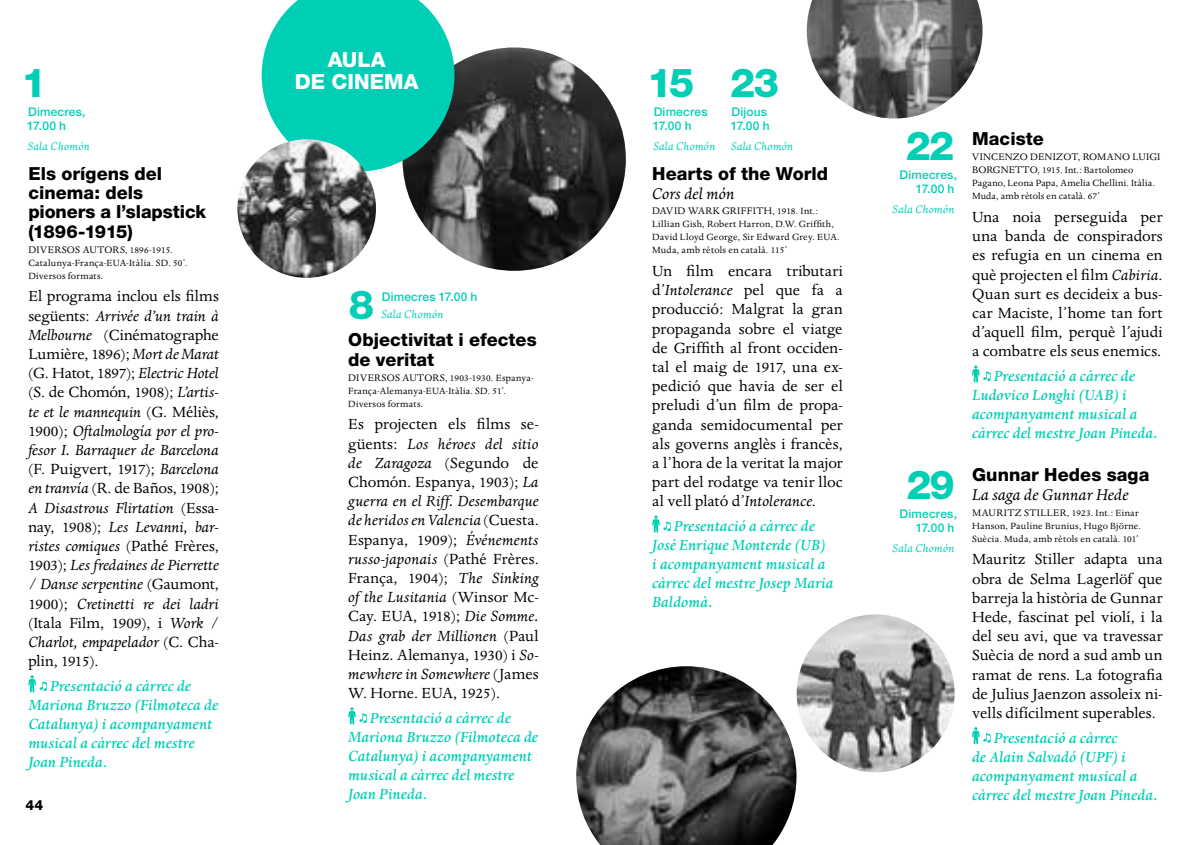
<style>
.page{position:relative;width:1191px;height:845px;background:#fff}
.page>*{position:absolute;margin:0;border:0;box-sizing:border-box;transform-origin:0 0}
.t1{font:800 40px "Helvetica Neue LT";letter-spacing:-.05em;color:#00cfb5}
.t2{font:800 21px/22px "Helvetica Neue LT";letter-spacing:.005em;color:#fff;text-align:center}
.t3{font:800 18px/19.2px "Helvetica Neue LT";letter-spacing:.005em;color:#000}
.t4{font:italic 18px "Dante";letter-spacing:.005em;color:#000}
.t5{font:17px/19.2px "Dante";color:#000;text-align:justify}
.t6{font:italic 17px/19.2px "Dante";color:#000;text-align:justify}
.t7{font:italic 500 17px/19px "Dante";color:#00cfb5}
.t8{font:800 14px "Helvetica Neue LT";color:#000}
.t9{font:italic 12.8px "Dante";letter-spacing:.015em;color:#00cfb5}
.t10{font:500 12px/14px "Helvetica Neue LT";letter-spacing:.015em;color:#00cfb5}
.t11{font:11px "Dante";letter-spacing:.03em;color:#000}
.t12{font:10.4px/13px "Dante";letter-spacing:.02em;color:#000}
.s1{font-size:11px}
.s2{font-style:normal}
.s3{font-style:italic}
</style>
<div class="page">
<svg style="left:28px;top:675px;width:19px;height:18px"></svg>
<svg style="left:652px;top:515px;width:19px;height:18px"></svg>
<svg style="left:972px;top:365px;width:18px;height:18px"></svg>
<svg style="left:972px;top:727px;width:18px;height:17px"></svg>
<img style="left:576px;top:666px;width:220px;height:179px">
<img style="left:402px;top:47px;width:224px;height:224px;border-radius:112px">
<img style="left:796px;top:614px;width:158px;height:158px;border-radius:79px">
<svg style="left:262px;top:0;width:192px;height:172px;background:#17c9b3"></svg>
<img style="left:806px;top:0;width:176px;height:118px">
<svg style="left:348px;top:707px;width:19px;height:18px"></svg>
<img style="left:237px;top:139px;width:139px;height:139px;border-radius:69px">
<h1 class="t1" style="left:22px;top:59px;width:27px">1</h1>
<p class="t10" style="left:27px;top:105px;width:60px">Dimecres,<br>17.00 h</p>
<p class="t9" style="left:27px;top:139px;width:64px">Sala Chomón</p>
<p class="t3" style="left:28px;top:164px;width:179px">Els orígens del cinema: dels pioners a l’slapstick (1896-1915)</p>
<p class="t11" style="left:28px;top:244px;width:8px">Dive</p>
<p class="t11" style="left:54px;top:244px;width:37px">rsos auto</p>
<p class="t12" style="left:28px;top:243px;width:160px;text-indent:84px"><span class="s1">rs</span>, 1896-1915.<br>Catalunya-França-EUA-Itàlia. SD . 50’.<br>Diversos formats.</p>
<p class="t6" style="left:28px;top:287px;width:192px"><span class="s2">El programa inclou els films següents:</span> Arrivée d’un train à Melbourne <span class="s2">(Cinématographe Lumière, 1896);</span> Mort de Marat <span class="s2">(G. Hatot, 1897);</span> Electric Hotel <span class="s2">(S. de Chomón, 1908);</span> L’artis&shy;te et le mannequin <span class="s2">(G. Méliès, 1900);</span> Oftalmología por el pro&shy;fesor I. Barraquer de Barcelona <span class="s2">(F. Puigvert, 1917);</span> Barcelona en tranvía <span class="s2">(R. de Baños, 1908); </span>A Disastrous Flirtation <span class="s2">(Essa&shy;nay, 1908);</span> Les Levanni, bar&shy;ristes comiques <span class="s2">(Pathé Frères, 1903);</span> Les fredaines de Pierrette / Danse serpentine <span class="s2">(Gaumont, 1900);</span> Cretinetti re dei ladri <span class="s2">(Itala Film, 1909), i</span> Work / Charlot, empapelador <span class="s2">(C. Cha&shy;plin, 1915).</span></p>
<p class="t7" style="left:28px;top:677px;width:191px;text-indent:22px">Presentació a càrrec de<br>Mariona Bruzzo (Filmoteca de<br>Catalunya) i acompanyament musical a càrrec del mestre<br>Joan Pineda.</p>
<p class="t8" style="left:26px;top:796px;width:19px">44</p>
<p class="t2" style="left:295px;top:48px;width:125px">Aula<br>de Cinema</p>
<h1 class="t1" style="left:349px;top:281px;width:27px">8</h1>
<p class="t10" style="left:382px;top:289px;width:97px">Dimecres 17.00 h</p>
<p class="t9" style="left:381px;top:307px;width:64px">Sala Chomón</p>
<p class="t3" style="left:348px;top:330px;width:190px">Objectivitat i efectes de veritat</p>
<p class="t11" style="left:348px;top:372px;width:8px">Dive</p>
<p class="t11" style="left:374px;top:372px;width:37px">rsos auto</p>
<p class="t12" style="left:348px;top:371px;width:187px;text-indent:84px"><span class="s1">rs</span>, 1903-1930. Espanya-<br>França-Alemanya-EUA-Itàlia. SD . 51’.<br>Diversos formats.</p>
<p class="t5" style="left:348px;top:415px;width:192px">Es projecten els films se&shy;güents: <span class="s3">Los héroes del sitio de Zaragoza</span> (Segundo de Chomón. Espanya, 1903); <span class="s3">La guerra en el Riff. Desembarque de heridos en Valencia</span> (Cuesta.<br>Espanya, 1909); <span class="s3">Événements russo-japonais</span> (Pathé Frères.<br>França, 1904); <span class="s3">The Sinking of the Lusitania</span> (Winsor Mc-Cay. EUA, 1918); <span class="s3">Die Somme.<br>Das grab der Millionen</span> (Paul Heinz. Alemanya, 1930) i <span class="s3">So&shy;mewhere in Somewhere</span> (James W. Horne. EUA, 1925).</p>
<p class="t7" style="left:348px;top:709px;width:191px;text-indent:22px">Presentació a càrrec de<br>Mariona Bruzzo (Filmoteca de<br>Catalunya) i acompanyament musical a càrrec del mestre<br>Joan Pineda.</p>
<h1 class="t1" style="left:647px;top:59px;width:49px">15</h1>
<p class="t10" style="left:653px;top:105px;width:56px">Dimecres<br>17.00 h</p>
<p class="t9" style="left:653px;top:139px;width:64px">Sala Chomón</p>
<h1 class="t1" style="left:730px;top:59px;width:50px">23</h1>
<p class="t10" style="left:731px;top:105px;width:40px">Dijous<br>17.00 h</p>
<p class="t9" style="left:731px;top:139px;width:64px">Sala Chomón</p>
<p class="t3" style="left:652px;top:164px;width:177px">Hearts of the World</p>
<p class="t4" style="left:652px;top:184px;width:84px">Cors del món</p>
<p class="t11" style="left:652px;top:205px;width:8px">Davi</p>
<p class="t11" style="left:677px;top:205px;width:67px">d Wark Griffith</p>
<p class="t12" style="left:652px;top:205px;width:189px;text-indent:120px">, 1918. Int.:<br>Lillian Gish, Robert Harron, D.W. Griffith,<br>David Lloyd George, Sir Edward Grey. EUA.<br>Muda, amb rètols en català. 115’</p>
<p class="t5" style="left:652px;top:262px;width:192px">Un film encara tributari d’<span class="s3">Intolerance</span> pel que fa a producció: Malgrat la gran propaganda sobre el viatge de Griffith al front occiden&shy;tal el maig de 1917, una ex&shy;pedició que havia de ser el preludi d’un film de propa&shy;ganda semidocumental per als governs anglès i francès, a l’hora de la veritat la major part del rodatge va tenir lloc al vell plató d’<span class="s3">Intolerance</span>.</p>
<p class="t7" style="left:652px;top:517px;width:183px;text-indent:22px">Presentació a càrrec de<br>José Enrique Monterde (UB) i acompanyament musical a càrrec del mestre Josep Maria<br>Baldomà.</p>
<h1 class="t1" style="left:906px;top:122px;width:50px">22</h1>
<p class="t10" style="left:899px;top:168px;width:59px;text-align:right">Dimecres,<br>17.00 h</p>
<p class="t9" style="left:892px;top:202px;width:64px">Sala Chomón</p>
<h1 class="t1" style="left:906px;top:461px;width:50px">29</h1>
<p class="t10" style="left:899px;top:507px;width:59px;text-align:right">Dimecres,<br>17.00 h</p>
<p class="t9" style="left:892px;top:541px;width:64px">Sala Chomón</p>
<p class="t3" style="left:972px;top:129px;width:73px">Maciste</p>
<p class="t11" style="left:972px;top:151px;width:120px">Vincenzo Denizot, Roma</p>
<p class="t11" style="left:1114px;top:151px;width:47px">no Luigi</p>
<p class="t11" style="left:972px;top:164px;width:45px">Borgnetto</p>
<p class="t12" style="left:972px;top:164px;width:184px;text-indent:65px">, 1915. Int.: Bartolomeo<br>Pagano, Leona Papa, Amelia Chellini. Itàlia.<br>Muda, amb rètols en català. 67’</p>
<p class="t5" style="left:972px;top:208px;width:192px">Una noia perseguida per una banda de conspiradors es refugia en un cinema en què projecten el film <span class="s3">Cabiria</span>.<br>Quan surt es decideix a bus&shy;car Maciste, l’home tan fort d’aquell film, perquè l’ajudi a combatre els seus enemics.</p>
<p class="t7" style="left:972px;top:367px;width:187px;text-indent:22px">Presentació a càrrec de<br>Ludovico Longhi (UAB) i acompanyament musical a càrrec del mestre Joan Pineda.</p>
<p class="t3" style="left:972px;top:465px;width:179px">Gunnar Hedes saga</p>
<p class="t4" style="left:972px;top:485px;width:158px">La saga de Gunnar Hede</p>
<p class="t11" style="left:972px;top:506px;width:59px">Mauritz Stille</p>
<p class="t12" style="left:972px;top:506px;width:170px;text-indent:88px"><span class="s1">r</span>, 1923. Int.: Einar<br>Hanson, Pauline Brunius, Hugo Björne.<br>Suècia. Muda, amb rètols en català. 101’</p>
<p class="t5" style="left:972px;top:550px;width:192px">Mauritz Stiller adapta una obra de Selma Lagerlöf que barreja la història de Gunnar Hede, fascinat pel violí, i la del seu avi, que va travessar Suècia de nord a sud amb un ramat de rens. La fotografia de Julius Jaenzon assoleix ni&shy;vells difícilment superables.</p>
<p class="t7" style="left:972px;top:728px;width:187px;text-indent:22px">Presentació a càrrec<br>de Alain Salvadó (UPF) i acompanyament musical a càrrec del mestre Joan Pineda.</p>
</div>
